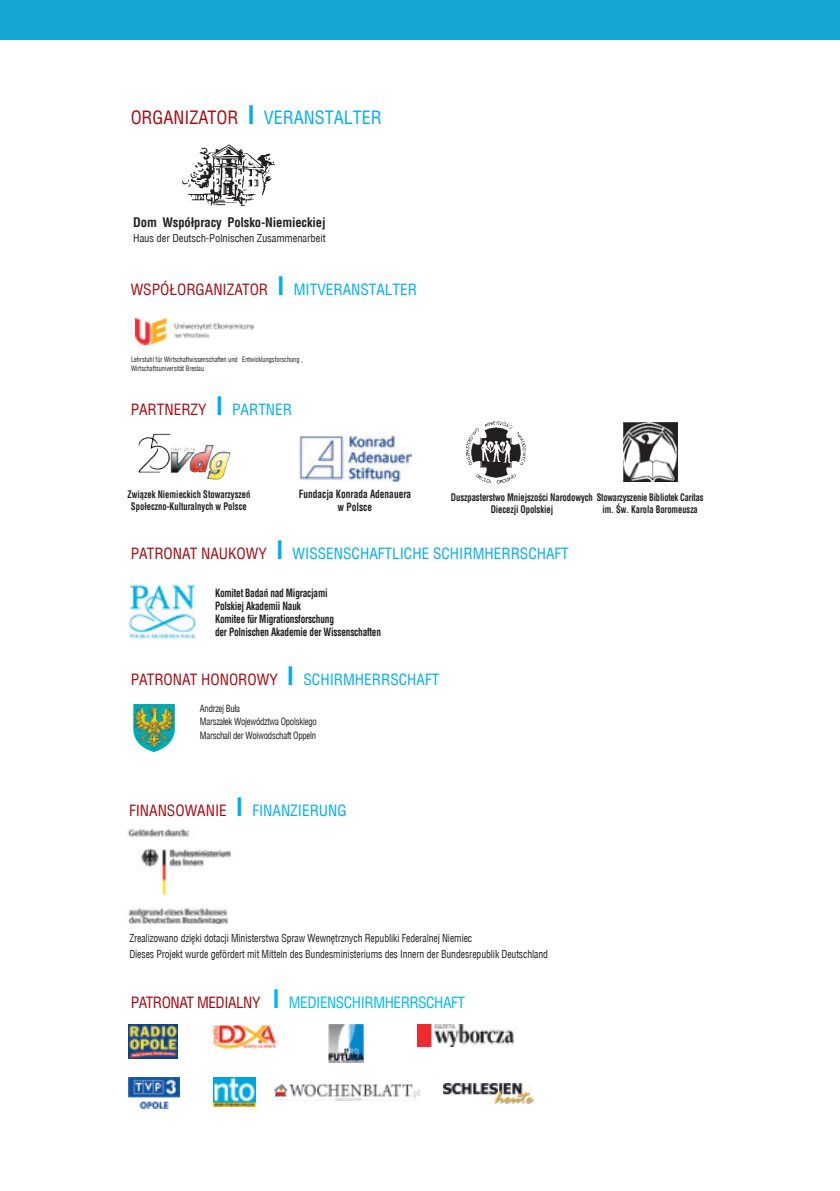
<style>
.page{position:relative;width:840px;height:1191px;background:#fff}
.page>*{position:absolute;margin:0;border:0;box-sizing:border-box;transform-origin:0 0}
.t1{font:18px "Switzerland Condensed";color:#00aeef}
.t2{font:18px "Switzerland Condensed";color:#a50a11}
.t3{font:15.2px "Switzerland Condensed";color:#00aeef}
.t4{font:15.2px "Switzerland Condensed";color:#a50a11}
.t5{font:15.2px "Switzerland Condensed";color:#00baf1}
.t6{font:700 12.6px "Switzerland Condensed";letter-spacing:-.01em;color:#231f20}
.t7{font:700 11px/13.2px "Switzerland Condensed";letter-spacing:-.02em;color:#231f20;scale:.85 1}
.t8{font:10.8px/15.2px "Switzerland Condensed";letter-spacing:-.01em;color:#231f20;scale:.9 1}
.t9{font:700 10.8px/13px "Switzerland Condensed";color:#231f20;text-align:center;scale:.86 1}
.t10{font:10.6px "Switzerland Condensed";letter-spacing:-.01em;color:#231f20}
.t11{font:700 10px/12px "Switzerland Condensed";letter-spacing:-.01em;color:#231f20;scale:.87 1}
.t12{font:700 10px/12px "Switzerland Condensed";letter-spacing:-.01em;color:#231f20;text-align:center;scale:.86 1}
.t13{font:700 10px "Switzerland Condensed";letter-spacing:-.01em;color:#231f20;scale:.85 1}
.t14{font:9.8px/13.6px "Switzerland Condensed";letter-spacing:-.03em;color:#231f20;scale:.9 1}
.t15{font:7.2px/8.6px "Switzerland Condensed";color:#231f20;scale:.86 1}
.s1{font-weight:700;font-size:24.4px}
.s2{color:#a50a11}
</style>
<div class="page">
<hr style="left:839px;top:40px;width:1px;height:1151px;background:#e1f4fc">
<div style="left:0;top:0;width:839px;height:40px;background:#13a7d2"></div>
<img style="left:133px;top:704px;width:42px;height:48px">
<img style="left:466px;top:421px;width:60px;height:63px">
<img style="left:127px;top:828px;width:104px;height:95px">
<img style="left:623px;top:423px;width:53px;height:59px">
<img style="left:182px;top:144px;width:93px;height:62px">
<img style="left:136px;top:318px;width:117px;height:27px">
<img style="left:139px;top:434px;width:74px;height:38px">
<img style="left:128px;top:584px;width:69px;height:55px">
<img style="left:299px;top:435px;width:112px;height:47px">
<img style="left:328px;top:1024px;width:35px;height:38px">
<img style="left:214px;top:1077px;width:41px;height:29px">
<img style="left:274px;top:1083px;width:146px;height:17px">
<img style="left:129px;top:1024px;width:49px;height:34px">
<img style="left:417px;top:1024px;width:96px;height:22px">
<img style="left:443px;top:1083px;width:90px;height:20px">
<img style="left:211px;top:1024px;width:67px;height:26px">
<img style="left:129px;top:1077px;width:51px;height:31px">
<h1 class="t2" style="left:131px;top:107px;width:22px">Organizator</h1>
<h1 class="t1" style="left:247px;top:107px;width:37px"><span class="s1">I</span> Veranstalter</h1>
<p class="t6" style="left:133px;top:214px;width:194px">Dom Współpracy Polsko-Niemieckiej</p>
<p class="t10" style="left:133px;top:232px;width:194px">Haus der Deutsch-Polnischen Zusammenarbeit</p>
<h2 class="t4" style="left:131px;top:281px;width:11px">wsp</h2>
<h2 class="t4" style="left:160px;top:281px;width:19px">ółorganizator</h2>
<h2 class="t3" style="left:277px;top:281px;width:26px"><span class="s1">I</span> mitveranstalter</h2>
<p class="t15" style="left:131px;top:355px;width:201px">Lehrstuhl für Wirtschaftwissenschaften und Entwicklungsforschung ,<br>Wirtschaftsuniversität Breslau</p>
<h2 class="t4" style="left:131px;top:400px;width:10px">partnerz</h2>
<h2 class="t3" style="left:198px;top:400px;width:44px"><span class="s2">y</span> <span class="s1">I</span> partner</h2>
<p class="t12" style="left:127px;top:488px;width:144px">Związek Niemieckich Stowarzyszeń<br>Społeczno-Kulturalnych w Polsce</p>
<p class="t9" style="left:298px;top:488px;width:132px">Fundacja Konrada Adenauera w Polsce</p>
<p class="t11" style="left:490px;top:491px;width:246px;text-indent:-40px">Duszpasterstwo Mniejszości Narodowych Stowarzyszenie Bibliotek Caritas<br>Diecezji Opolskiej</p>
<p class="t13" style="left:602px;top:503px;width:114px">im. Św. Karola Boromeusza</p>
<h2 class="t4" style="left:131px;top:544px;width:18px">Patronat</h2>
<h2 class="t4" style="left:201px;top:544px;width:11px">naukow</h2>
<h2 class="t3" style="left:258px;top:544px;width:56px"><span class="s2">y</span> <span class="s1">I</span> Wissenschaftliche</h2>
<h2 class="t3" style="left:433px;top:544px;width:18px">Schirmherrschaft</h2>
<p class="t7" style="left:215px;top:586px;width:197px">Komitet Badań nad Migracjami<br>Polskiej Akademii Nauk<br>Komitee für Migrationsforschung<br>der Polnischen Akademie der Wissenschaften</p>
<h2 class="t4" style="left:131px;top:671px;width:18px">Patronat</h2>
<h2 class="t4" style="left:201px;top:671px;width:11px">honorow</h2>
<h2 class="t3" style="left:269px;top:671px;width:52px"><span class="s2">y</span> <span class="s1">I</span> Schirmherrschaft</h2>
<p class="t14" style="left:200px;top:701px;width:131px">Andrzej Buła<br>Marszałek Województwa Opolskiego<br>Marschall der Woiwodschaft Oppeln</p>
<h2 class="t4" style="left:129px;top:802px;width:16px">Finansowanie</h2>
<h2 class="t3" style="left:236px;top:802px;width:32px"><span class="s1">I</span> Finanzierung</h2>
<p class="t8" style="left:129px;top:931px;width:466px">Zrealizowano dzięki dotacji Ministerstwa Spraw Wewnętrznych Republiki Federalnej Niemiec<br>Dieses Projekt wurde gefördert mit Mitteln des Bundesministeriums des Innern der Bundesrepublik Deutschland</p>
<h2 class="t4" style="left:131px;top:994px;width:17px">Patronat</h2>
<h2 class="t4" style="left:197px;top:994px;width:9px">medialn</h2>
<h2 class="t5" style="left:252px;top:994px;width:57px"><span class="s2">y</span> <span class="s1">I</span> Medienschirmherrschaft</h2>
</div>
